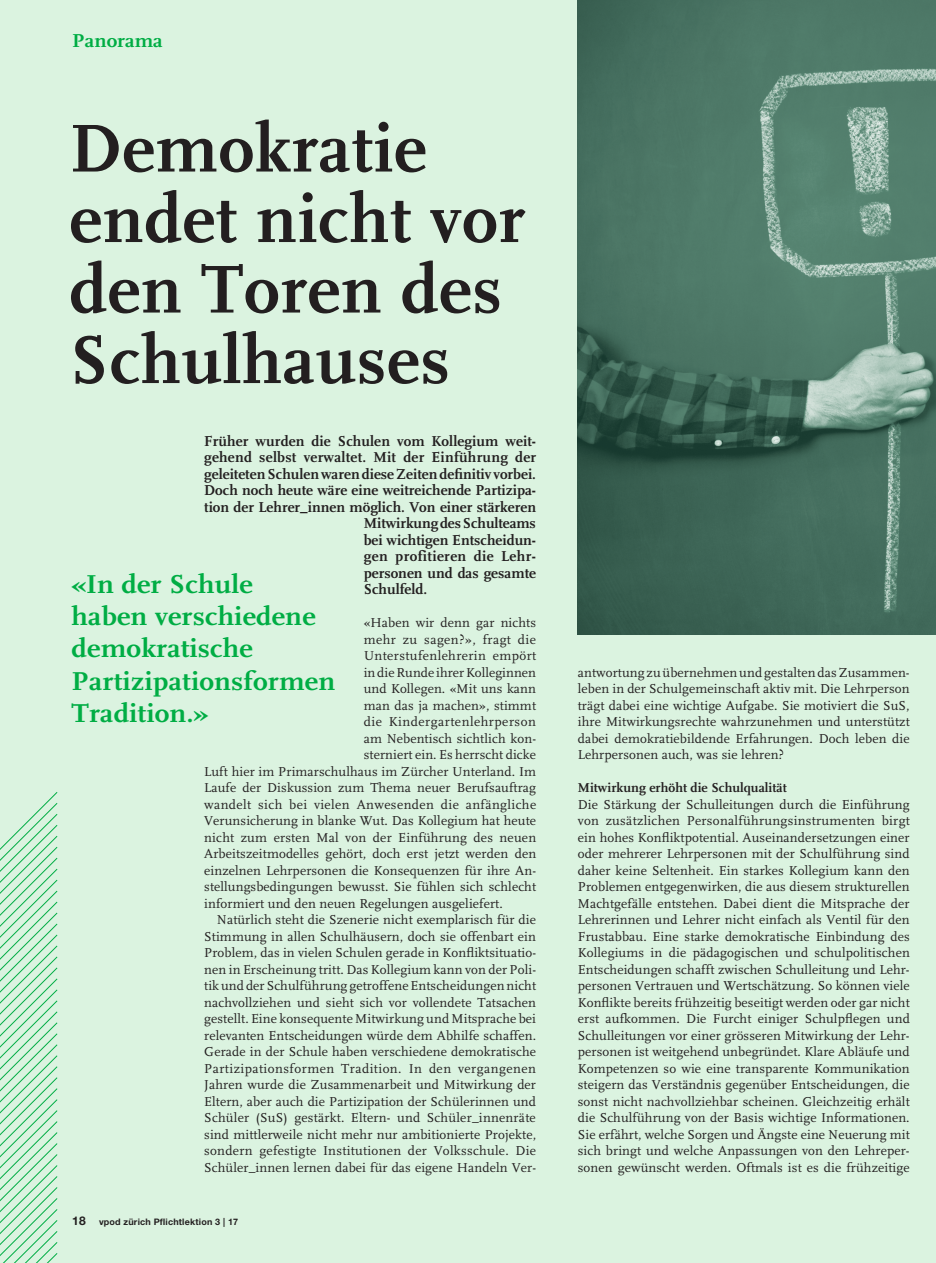
<style>
.page{position:relative;width:936px;height:1263px;background:#fff}
.page>*{position:absolute;margin:0;border:0;box-sizing:border-box;transform-origin:0 0}
.Titel_65_Helvetica_3{font:700 70.5px/70.5px "FF Scala";letter-spacing:.01em;color:#231f20}
.Rubrik_oben{font:700 27px/32.4px "FF Scala";letter-spacing:.005em;color:#00ad44;scale:1.08 1}
.Rubrik_oben-2{font:700 19.5px "FF Scala";color:#00ad44;scale:1.08 1}
.P-_Einleitung{font:700 15px "FF Scala";color:#231f20}
.P-_Einleitung-2{font:700 15px "FF Scala";letter-spacing:.025em;color:#231f20}
.Block_Scala_9pt{font:13.5px/16.5px "FF Scala";letter-spacing:.01em;color:#231f20;text-align:justify}
.Block_Scala_9pt_einz{font:13.5px/16.5px "FF Scala";letter-spacing:.01em;color:#231f20;text-align:justify}
.Block_Scala_9pt-2{font:13.5px "FF Scala";letter-spacing:.03em;color:#231f20}
.P-_bold_unterTitel{font:700 13.5px "FF Scala";letter-spacing:.005em;color:#231f20}
.Block_Scala_9pt-3{font:13.5px "FF Scala";letter-spacing:.035em;color:#231f20}
.t1{font:700 9px "Helvetica Neue LT Std";letter-spacing:.02em;color:#231f20}
.s1{font-size:12px}
</style>
<div class="page">
<div style="left:0;top:0;width:935px;height:1263px;background:#dbf3e0"></div>
<svg style="left:0;top:792px;width:58px;height:471px"></svg>
<img style="left:578px;top:0;width:357px;height:635px">
<p class="Rubrik_oben-2" style="left:72px;top:30px;width:85px">Panorama</p>
<p class="Titel_65_Helvetica_3" style="left:69px;top:114px;width:457px">Demokratie endet nicht vor den Toren des<br>Schulhauses</p>
<p class="P-_Einleitung" style="left:204px;top:432px;width:333px">Früher wurden die Schulen vom Kollegium weit-</p>
<p class="P-_Einleitung" style="left:204px;top:449px;width:333px">gehend selbst verwaltet. Mit der Einführung der</p>
<p class="P-_Einleitung" style="left:204px;top:465px;width:333px">geleiteten Schulen waren diese Zeiten definitiv vorbei.</p>
<p class="P-_Einleitung" style="left:204px;top:482px;width:333px">Doch noch heute wäre eine weitreichende Partizipa-</p>
<p class="P-_Einleitung" style="left:204px;top:498px;width:333px">tion der Lehrer_innen möglich. Von einer stärkeren</p>
<p class="P-_Einleitung" style="left:364px;top:515px;width:174px">Mitwirkung des Schulteams</p>
<p class="P-_Einleitung" style="left:364px;top:531px;width:174px">bei wichtigen Entscheidun-</p>
<p class="P-_Einleitung-2" style="left:364px;top:548px;width:174px">gen profitieren die Lehr-</p>
<p class="P-_Einleitung" style="left:364px;top:564px;width:174px">personen und das gesamte</p>
<p class="P-_Einleitung" style="left:364px;top:581px;width:65px">Schulfeld.</p>
<p class="Block_Scala_9pt" style="left:364px;top:615px;width:174px">«Haben wir denn gar nichts</p>
<p class="Block_Scala_9pt-2" style="left:364px;top:632px;width:174px">mehr zu sagen?», fragt die</p>
<p class="Block_Scala_9pt-2" style="left:364px;top:648px;width:174px">Unterstufenlehrerin empört</p>
<p class="Block_Scala_9pt" style="left:364px;top:664px;width:174px">in die Runde ihrer Kolleginnen</p>
<p class="Block_Scala_9pt" style="left:364px;top:681px;width:174px">und Kollegen. «Mit uns kann</p>
<p class="Block_Scala_9pt" style="left:364px;top:697px;width:174px">man das ja machen», stimmt</p>
<p class="Block_Scala_9pt-3" style="left:364px;top:714px;width:174px">die Kindergartenlehrperson</p>
<p class="Block_Scala_9pt" style="left:364px;top:730px;width:174px">am Nebentisch sichtlich kon-</p>
<p class="Block_Scala_9pt" style="left:364px;top:747px;width:174px">sterniert ein. Es herrscht dicke</p>
<p class="Block_Scala_9pt" style="left:204px;top:763px;width:333px">Luft hier im Primarschulhaus im Zürcher Unterland. Im</p>
<p class="Block_Scala_9pt" style="left:204px;top:780px;width:333px">Laufe der Diskussion zum Thema neuer Berufsauftrag</p>
<p class="Block_Scala_9pt-2" style="left:204px;top:797px;width:333px">wandelt sich bei vielen Anwesenden die anfängliche</p>
<p class="Block_Scala_9pt" style="left:204px;top:813px;width:333px">Verunsicherung in blanke Wut. Das Kollegium hat heute</p>
<p class="Block_Scala_9pt" style="left:204px;top:829px;width:333px">nicht zum ersten Mal von der Einführung des neuen</p>
<p class="Block_Scala_9pt" style="left:204px;top:846px;width:333px">Arbeitszeitmodelles gehört, doch erst jetzt werden den</p>
<p class="Block_Scala_9pt" style="left:204px;top:862px;width:333px">einzelnen Lehrpersonen die Konsequenzen für ihre An-</p>
<p class="Block_Scala_9pt" style="left:204px;top:879px;width:333px">stellungsbedingungen bewusst. Sie fühlen sich schlecht</p>
<p class="Block_Scala_9pt" style="left:204px;top:895px;width:300px">informiert und den neuen Regelungen ausgeliefert.</p>
<p class="Block_Scala_9pt_einz" style="left:204px;top:912px;width:333px;text-indent:13px">Natürlich steht die Szenerie nicht exemplarisch für die Stimmung in allen Schulhäusern, doch sie offenbart ein Problem, das in vielen Schulen gerade in Konfliktsituatio&shy;nen in Erscheinung tritt. Das Kollegium kann von der Poli&shy;tik und der Schulführung getroffene Entscheidungen nicht nachvollziehen und sieht sich vor vollendete Tatsachen gestellt. Eine konsequente Mitwirkung und Mitsprache bei relevanten Entscheidungen würde dem Abhilfe schaffen.<br>Gerade in der Schule haben verschiedene demokratische Partizipationsformen Tradition. In den vergangenen Jahren wurde die Zusammenarbeit und Mitwirkung der Eltern, aber auch die Partizipation der Schülerinnen und Schüler (SuS) gestärkt. Eltern- und Schüler_innenräte sind mittlerweile nicht mehr nur ambitionierte Projekte, sondern gefestigte Institutionen der Volksschule. Die Schüler_innen lernen dabei für das eigene Handeln Ver-</p>
<p class="Rubrik_oben" style="left:72px;top:568px;width:245px">«In der Schule haben verschiedene demokratische<br>Partizipationsformen<br>Tradition.»</p>
<p class="t1" style="left:72px;top:1216px;width:167px"><span class="s1">18</span> vpod zürich Pflichtlektion 3 | 17</p>
<p class="Block_Scala_9pt_einz" style="left:577px;top:664px;width:333px">antwortung zu übernehmen und gestalten das Zusammen&shy;leben in der Schulgemeinschaft aktiv mit. Die Lehrperson trägt dabei eine wichtige Aufgabe. Sie motiviert die SuS, ihre Mitwirkungsrechte wahrzunehmen und unterstützt dabei demokratiebildende Erfahrungen. Doch leben die Lehrpersonen auch, was sie lehren?</p>
<p class="P-_bold_unterTitel" style="left:577px;top:780px;width:210px">Mitwirkung erhöht die Schulqualität</p>
<p class="Block_Scala_9pt" style="left:577px;top:796px;width:333px">Die Stärkung der Schulleitungen durch die Einführung von zusätzlichen Personalführungsinstrumenten birgt ein hohes Konfliktpotential. Auseinandersetzungen einer oder mehrerer Lehrpersonen mit der Schulführung sind daher keine Seltenheit. Ein starkes Kollegium kann den Problemen entgegenwirken, die aus diesem strukturellen Machtgefälle entstehen. Dabei dient die Mitsprache der Lehrerinnen und Lehrer nicht einfach als Ventil für den Frustabbau. Eine starke demokratische Einbindung des Kollegiums in die pädagogischen und schulpolitischen Entscheidungen schafft zwischen Schulleitung und Lehr&shy;personen Vertrauen und Wertschätzung. So können viele Konflikte bereits frühzeitig beseitigt werden oder gar nicht erst aufkommen. Die Furcht einiger Schulpflegen und Schulleitungen vor einer grösseren Mitwirkung der Lehr&shy;personen ist weitgehend unbegründet. Klare Abläufe und Kompetenzen so wie eine transparente Kommunikation steigern das Verständnis gegenüber Entscheidungen, die sonst nicht nachvollziehbar scheinen. Gleichzeitig erhält die Schulführung von der Basis wichtige Informationen.<br>Sie erfährt, welche Sorgen und Ängste eine Neuerung mit sich bringt und welche Anpassungen von den Lehreper&shy;sonen gewünscht werden. Oftmals ist es die frühzeitige</p>
</div>
